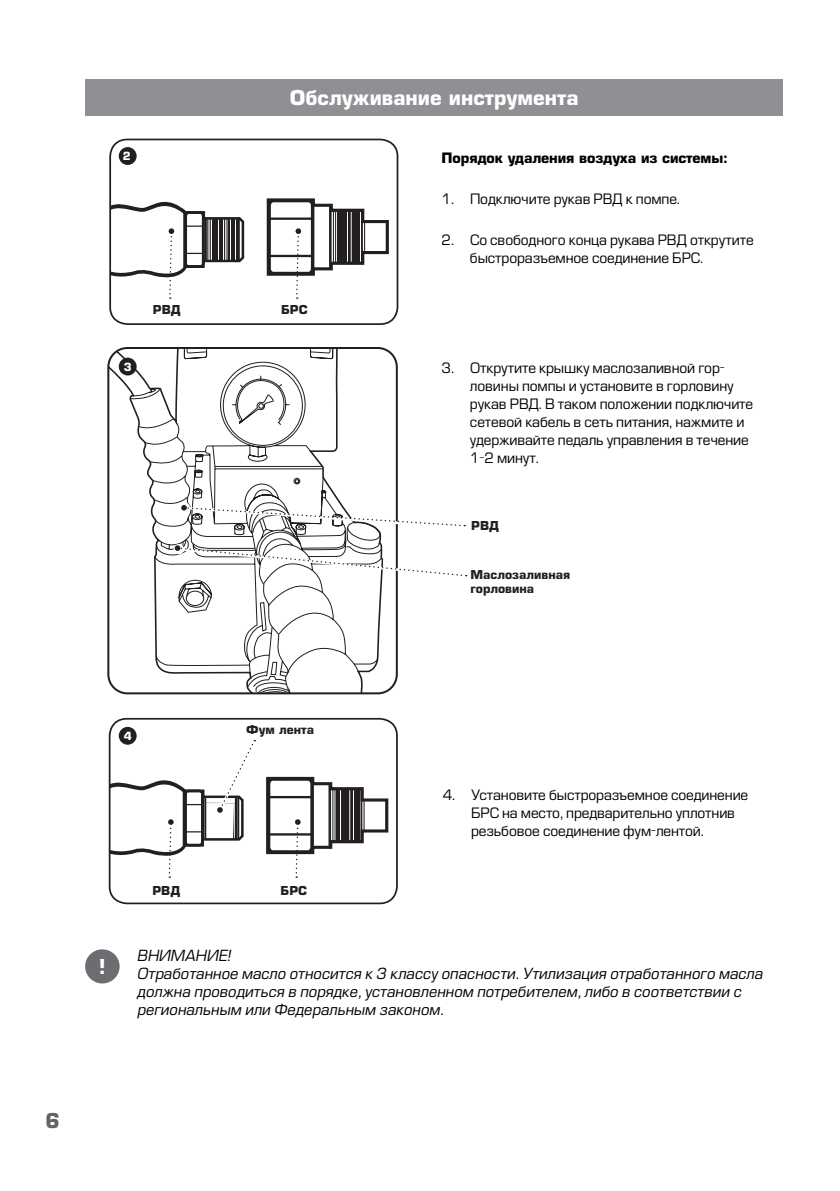
<style>
.page{position:relative;width:840px;height:1191px;background:#fff}
.page>*{position:absolute;margin:0;border:0;box-sizing:border-box;transform-origin:0 0}
.t1{font:700 20px "Europe";color:#fff}
.t2{font:700 20px "Europe";color:#636366}
.t3{font:italic 15px/18px "Europe";color:#000}
.t4{font:14px/18px "Europe";letter-spacing:-.01em;color:#000}
.t5{font:700 14px "Europe";letter-spacing:-.01em;color:#000}
.t6{font:700 12px/14.4px "Europe";color:#231f20}
.t7{font:700 11px "Europe";color:#fff}
</style>
<div class="page">
<div style="left:85px;top:79px;width:697px;height:36px;background:#8e9093"></div>
<div style="left:85px;top:949px;width:34px;height:34px;background:#6c6d70;border-radius:50%"></div>
<div style="left:109px;top:139px;width:289px;height:186px;border:2px solid #231f20;border-radius:17px"></div>
<div style="left:109px;top:718px;width:288px;height:186px;border:2px solid #231f20;border-radius:17px"></div>
<svg style="left:130px;top:350px;width:251px;height:341px"></svg>
<div style="left:107px;top:347px;width:290px;height:347px;border:2px solid #231f20;border-radius:19px"></div>
<svg style="left:174px;top:502px;width:294px;height:110px"></svg>
<svg style="left:110px;top:197px;width:135px;height:127px"></svg>
<svg style="left:110px;top:737px;width:148px;height:166px"></svg>
<svg style="left:266px;top:198px;width:123px;height:101px"></svg>
<svg style="left:266px;top:776px;width:123px;height:102px"></svg>
<svg style="left:294px;top:819px;width:7px;height:6px"></svg>
<div style="left:119px;top:147px;width:17px;height:18px;background:#231f20;border-radius:50%"></div>
<div style="left:119px;top:358px;width:17px;height:17px;background:#231f20;border-radius:50%"></div>
<div style="left:119px;top:727px;width:17px;height:17px;background:#231f20;border-radius:50%"></div>
<p class="t7" style="left:123px;top:149px;width:9px">2</p>
<p class="t7" style="left:124px;top:360px;width:9px">3</p>
<p class="t6" style="left:153px;top:302px;width:29px">РВД</p>
<h1 class="t1" style="left:289px;top:86px;width:290px">Обслуживание инструмента</h1>
<p class="t6" style="left:281px;top:302px;width:28px">БРС</p>
<p class="t5" style="left:441px;top:150px;width:288px">Порядок удаления воздуха из системы:</p>
<p class="t4" style="left:441px;top:190px;width:240px">1. Подключите рукав РВД к помпе.</p>
<p class="t4" style="left:469px;top:231px;width:285px;text-indent:-28px">2. Со свободного конца рукава РВД открутите быстроразъемное соединение БРС.</p>
<p class="t4" style="left:469px;top:359px;width:285px;text-indent:-28px">3. Открутите крышку маслозаливной гор&shy;ловины помпы и установите в горловину рукав РВД. В таком положении подключите сетевой кабель в сеть питания, нажмите и удерживайте педаль управления в течение 1-2 минут.</p>
<p class="t6" style="left:471px;top:518px;width:29px">РВД</p>
<p class="t6" style="left:470px;top:567px;width:101px">Маслозаливная горловина</p>
<h1 class="t2" style="left:45px;top:1108px;width:16px">6</h1>
<p class="t7" style="left:124px;top:729px;width:9px">4</p>
<p class="t6" style="left:152px;top:883px;width:29px">РВД</p>
<p class="t6" style="left:246px;top:723px;width:69px">Фум лента</p>
<p class="t6" style="left:280px;top:883px;width:28px">БРС</p>
<p class="t4" style="left:471px;top:786px;width:278px;text-indent:-28px">4. Установите быстроразъемное соединение<br>БРС на место, предварительно уплотнив резьбовое соединение фум-лентой.</p>
<h1 class="t1" style="left:99px;top:955px;width:8px">!</h1>
<p class="t3" style="left:137px;top:946px;width:627px">ВНИМАНИЕ!<br>Отработанное масло относится к 3 классу опасности. Утилизация отработанного масла должна проводиться в порядке, установленном потребителем, либо в соответствии с региональным или Федеральным законом.</p>
</div>
